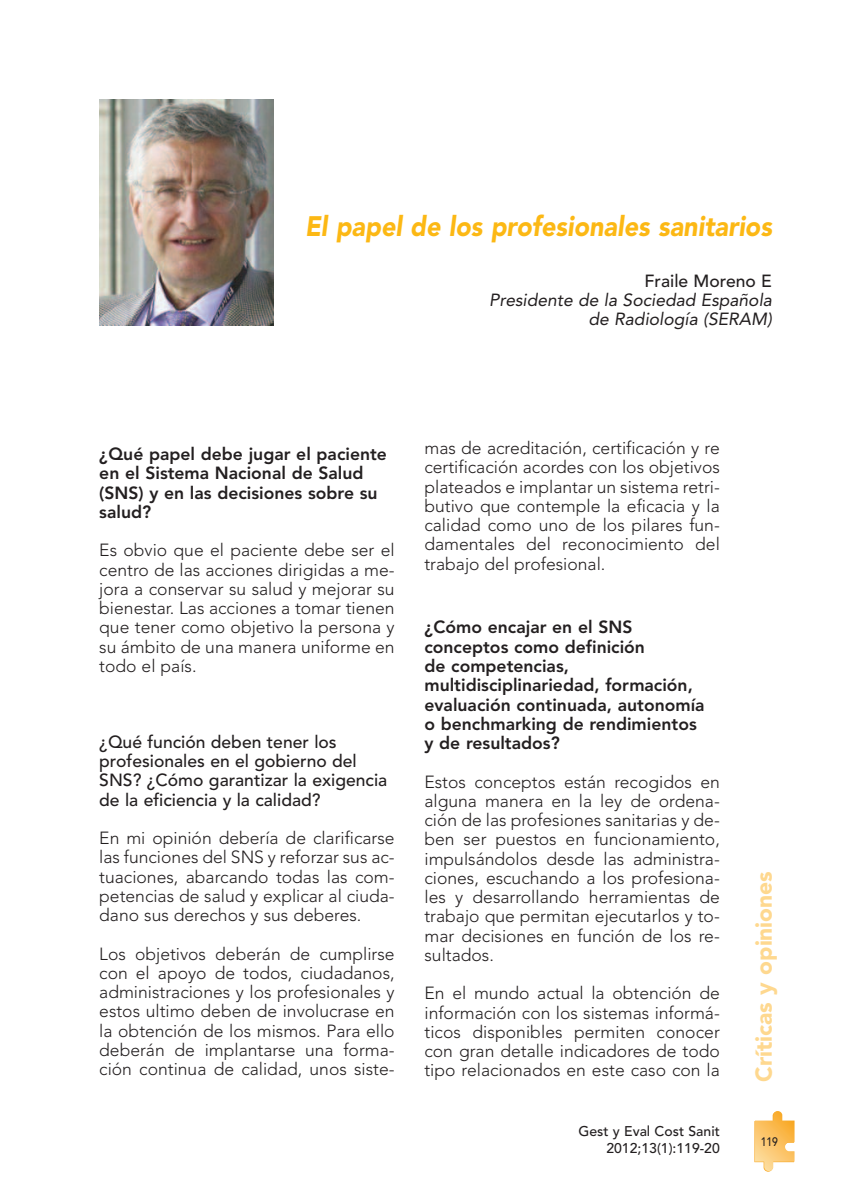
<style>
.page{position:relative;width:844px;height:1191px;background:#fff}
.page>*{position:absolute;margin:0;border:0;box-sizing:border-box;transform-origin:0 0}
.t1{font:italic 900 28px "Avenir";color:#fcb814;scale:.9 1}
.t2{font:900 22.75px "Avenir";color:#fed88f}
.t3{font:300 17.5px/19.2px "Avenir";color:#231f20;text-align:justify}
.t4{font:800 17.5px/19.2px "Avenir";color:#231f20}
.t5{font:500 17.5px/19.2px "Avenir";color:#231f20}
.t6{font:italic 17.5px/19.2px "Avenir";color:#231f20;text-align:right}
.t7{font:500 14px/17.5px "Avenir";color:#231f20;text-align:right}
.t8{font:500 12.25px "Avenir";color:#231f20;scale:.85 1}
</style>
<div class="page">
<svg style="left:754px;top:1111px;width:40px;height:60px"></svg>
<img style="left:99px;top:99px;width:174px;height:226px">
<h1 class="t1" style="left:305px;top:215px;width:520px">El papel de los profesionales sanitarios</h1>
<p class="t5" style="left:644px;top:273px;width:129px">Fraile Moreno E</p>
<p class="t6" style="left:489px;top:292px;width:284px">Presidente de la Sociedad Española de Radiología (SERAM)</p>
<p class="t4" style="left:99px;top:446px;width:289px">¿Qué papel debe jugar el paciente en el Sistema Nacional de Salud (SNS) y en las decisiones sobre su salud?</p>
<p class="t3" style="left:99px;top:542px;width:297px">Es obvio que el paciente debe ser el centro de las acciones dirigidas a me&shy;jora a conservar su salud y mejorar su bienestar. Las acciones a tomar tienen que tener como objetivo la persona y su ámbito de una manera uniforme en todo el país.</p>
<p class="t5" style="left:99px;top:733px;width:289px">¿Qué función deben tener los profesionales en el gobierno del<br>SNS? ¿Cómo garantizar la exigencia de la eficiencia y la calidad?</p>
<p class="t3" style="left:99px;top:830px;width:297px">En mi opinión debería de clarificarse las funciones del SNS y reforzar sus ac&shy;tuaciones, abarcando todas las com&shy;petencias de salud y explicar al ciuda&shy;dano sus derechos y sus deberes.</p>
<p class="t3" style="left:99px;top:945px;width:297px">Los objetivos deberán de cumplirse con el apoyo de todos, ciudadanos, administraciones y los profesionales y estos ultimo deben de involucrase en la obtención de los mismos. Para ello deberán de implantarse una forma&shy;ción continua de calidad, unos siste-</p>
<p class="t3" style="left:424px;top:440px;width:297px">mas de acreditación, certificación y re certificación acordes con los objetivos plateados e implantar un sistema retri&shy;butivo que contemple la eficacia y la calidad como uno de los pilares fun&shy;damentales del reconocimiento del trabajo del profesional.</p>
<p class="t4" style="left:424px;top:619px;width:281px">¿Cómo encajar en el SNS conceptos como definición<br>de competencias, multidisciplinariedad, formación, evaluación continuada, autonomía o benchmarking de rendimientos y de resultados?</p>
<p class="t3" style="left:424px;top:773px;width:297px">Estos conceptos están recogidos en alguna manera en la ley de ordena&shy;ción de las profesiones sanitarias y de&shy;ben ser puestos en funcionamiento, impulsándolos desde las administra&shy;ciones, escuchando a los profesiona&shy;les y desarrollando herramientas de trabajo que permitan ejecutarlos y to&shy;mar decisiones en función de los re&shy;sultados.</p>
<p class="t3" style="left:424px;top:985px;width:297px">En el mundo actual la obtención de información con los sistemas informá&shy;ticos disponibles permiten conocer con gran detalle indicadores de todo tipo relacionados en este caso con la</p>
<h2 class="t2" style="left:754px;top:1081px;width:212px;rotate:-90deg">Críticas y opiniones</h2>
<p class="t7" style="left:578px;top:1123px;width:143px">Gest y Eval Cost Sanit<br>2012;13(1):119-20</p>
<p class="t8" style="left:760px;top:1136px;width:22px">119</p>
</div>
